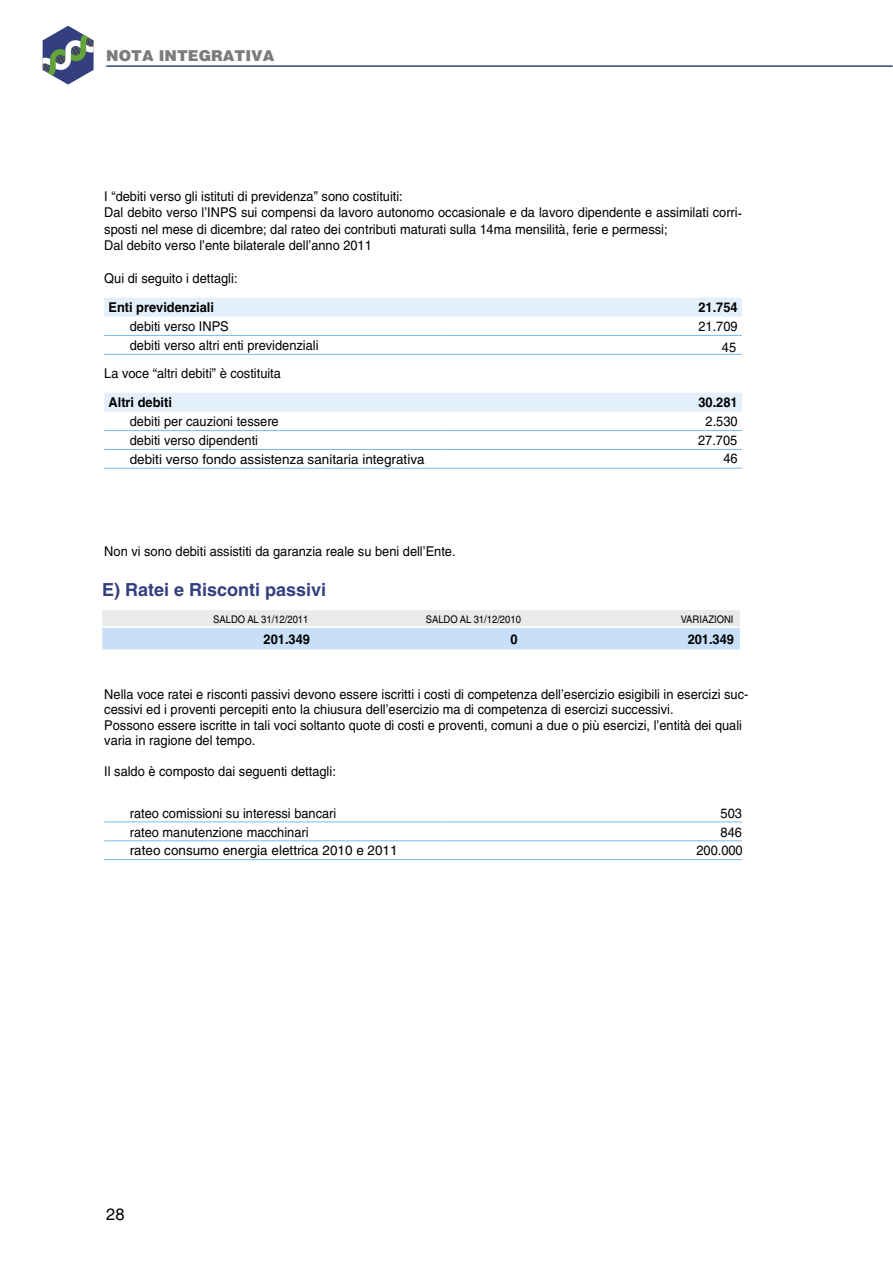
<style>
.page{position:relative;width:893px;height:1263px;background:#fff}
.page>*{position:absolute;margin:0;border:0;box-sizing:border-box;transform-origin:0 0}
.t1{font:700 18px "Helvetica";color:#333f7f}
.t2{font:16.5px "Helvetica";color:#000}
.t3{font:900 15px "Helvetica";color:#7c7c7c}
.t4{font:13.5px/16.5px "Helvetica";color:#000;scale:.95 1}
.t5{font:13.5px "Helvetica";color:#000}
.t6{font:700 13.5px "Helvetica";color:#000;scale:.95 1}
.t7{font:10.5px "Helvetica";color:#000;scale:.9 1}
</style>
<div class="page">
<svg style="left:102px;top:610px;width:638px;height:40px;background:#d6e4f1"></svg>
<hr style="left:102px;top:626px;width:638px;height:2px;background:#fff">
<svg style="left:43px;top:26px;width:51px;height:59px"></svg>
<hr style="left:106px;top:65px;width:787px;height:2px;background:#333f7f">
<div style="left:104px;top:298px;width:638px;height:19px;background:#e3f0fb"></div>
<hr style="left:104px;top:335px;width:340px;height:1px;background:#79bced">
<hr style="left:444px;top:335px;width:298px;height:1px;background:#79bced">
<hr style="left:104px;top:354px;width:340px;height:1px;background:#79bced">
<hr style="left:444px;top:354px;width:298px;height:1px;background:#79bced">
<div style="left:104px;top:393px;width:638px;height:19px;background:#e3f0fb"></div>
<hr style="left:104px;top:430px;width:340px;height:1px;background:#79bced">
<hr style="left:444px;top:430px;width:298px;height:1px;background:#79bced">
<hr style="left:104px;top:449px;width:340px;height:1px;background:#79bced">
<hr style="left:444px;top:449px;width:298px;height:1px;background:#79bced">
<hr style="left:104px;top:468px;width:340px;height:1px;background:#79bced">
<hr style="left:444px;top:468px;width:298px;height:1px;background:#79bced">
<hr style="left:104px;top:822px;width:340px;height:1px;background:#79bced">
<hr style="left:444px;top:822px;width:298px;height:1px;background:#79bced">
<hr style="left:104px;top:841px;width:340px;height:1px;background:#79bced">
<hr style="left:444px;top:841px;width:298px;height:1px;background:#79bced">
<hr style="left:104px;top:859px;width:340px;height:1px;background:#79bced">
<hr style="left:444px;top:859px;width:298px;height:1px;background:#79bced">
<p class="t3" style="left:106px;top:50px;width:170px">NOTA INTEGRATIVA</p>
<p class="t4" style="left:104px;top:189px;width:673px">I “debiti verso gli istituti di previdenza” sono costituiti:<br>Dal debito verso l’INPS sui compensi da lavoro autonomo occasionale e da lavoro dipendente e assimilati corri&shy;sposti nel mese di dicembre; dal rateo dei contributi maturati sulla 14ma mensilità, ferie e permessi;<br>Dal debito verso l’ente bilaterale dell’anno 2011</p>
<p class="t4" style="left:104px;top:271px;width:142px">Qui di seguito i dettagli:</p>
<p class="t6" style="left:109px;top:303px;width:112px">Enti previdenziali</p>
<p class="t6" style="left:698px;top:303px;width:43px">21.754</p>
<p class="t4" style="left:130px;top:319px;width:106px">debiti verso INPS</p>
<p class="t4" style="left:698px;top:319px;width:43px">21.709</p>
<p class="t4" style="left:130px;top:338px;width:200px">debiti verso altri enti previdenziali</p>
<p class="t4" style="left:722px;top:340px;width:17px">45</p>
<p class="t4" style="left:104px;top:367px;width:187px">La voce “altri debiti” è costituita</p>
<p class="t6" style="left:109px;top:398px;width:68px">Altri debiti</p>
<p class="t6" style="left:698px;top:398px;width:43px">30.281</p>
<p class="t4" style="left:130px;top:415px;width:158px">debiti per cauzioni tessere</p>
<p class="t4" style="left:705px;top:415px;width:35px">2.530</p>
<p class="t4" style="left:130px;top:434px;width:137px">debiti verso dipendenti</p>
<p class="t4" style="left:698px;top:434px;width:43px">27.705</p>
<p class="t5" style="left:130px;top:454px;width:296px">debiti verso fondo assistenza sanitaria integrativa</p>
<p class="t4" style="left:723px;top:451px;width:17px">46</p>
<p class="t4" style="left:104px;top:544px;width:371px">Non vi sono debiti assistiti da garanzia reale su beni dell’Ente.</p>
<h1 class="t1" style="left:102px;top:583px;width:225px">E) Ratei e Risconti passivi</h1>
<p class="t7" style="left:213px;top:615px;width:107px">SALDO AL 31/12/2011</p>
<p class="t7" style="left:426px;top:615px;width:107px">SALDO AL 31/12/2010</p>
<p class="t7" style="left:681px;top:615px;width:60px">VARIAZIONI</p>
<p class="t6" style="left:264px;top:634px;width:50px">201.349</p>
<p class="t6" style="left:511px;top:634px;width:9px">0</p>
<p class="t6" style="left:688px;top:634px;width:50px">201.349</p>
<p class="t4" style="left:104px;top:688px;width:679px;line-height:15.5px">Nella voce ratei e risconti passivi devono essere iscritti i costi di competenza dell’esercizio esigibili in esercizi suc&shy;cessivi ed i proventi percepiti ento la chiusura dell’esercizio ma di competenza di esercizi successivi.<br>Possono essere iscritte in tali voci soltanto quote di costi e proventi, comuni a due o più esercizi, l’entità dei quali varia in ragione del tempo.</p>
<p class="t4" style="left:104px;top:764px;width:245px">Il saldo è composto dai seguenti dettagli:</p>
<p class="t4" style="left:130px;top:806px;width:219px">rateo comissioni su interessi bancari</p>
<p class="t4" style="left:720px;top:806px;width:24px">503</p>
<p class="t4" style="left:130px;top:825px;width:190px">rateo manutenzione macchinari</p>
<p class="t4" style="left:720px;top:825px;width:24px">846</p>
<p class="t5" style="left:130px;top:846px;width:269px">rateo consumo energia elettrica 2010 e 2011</p>
<p class="t4" style="left:696px;top:844px;width:50px">200.000</p>
<p class="t2" style="left:106px;top:1208px;width:20px">28</p>
</div>
